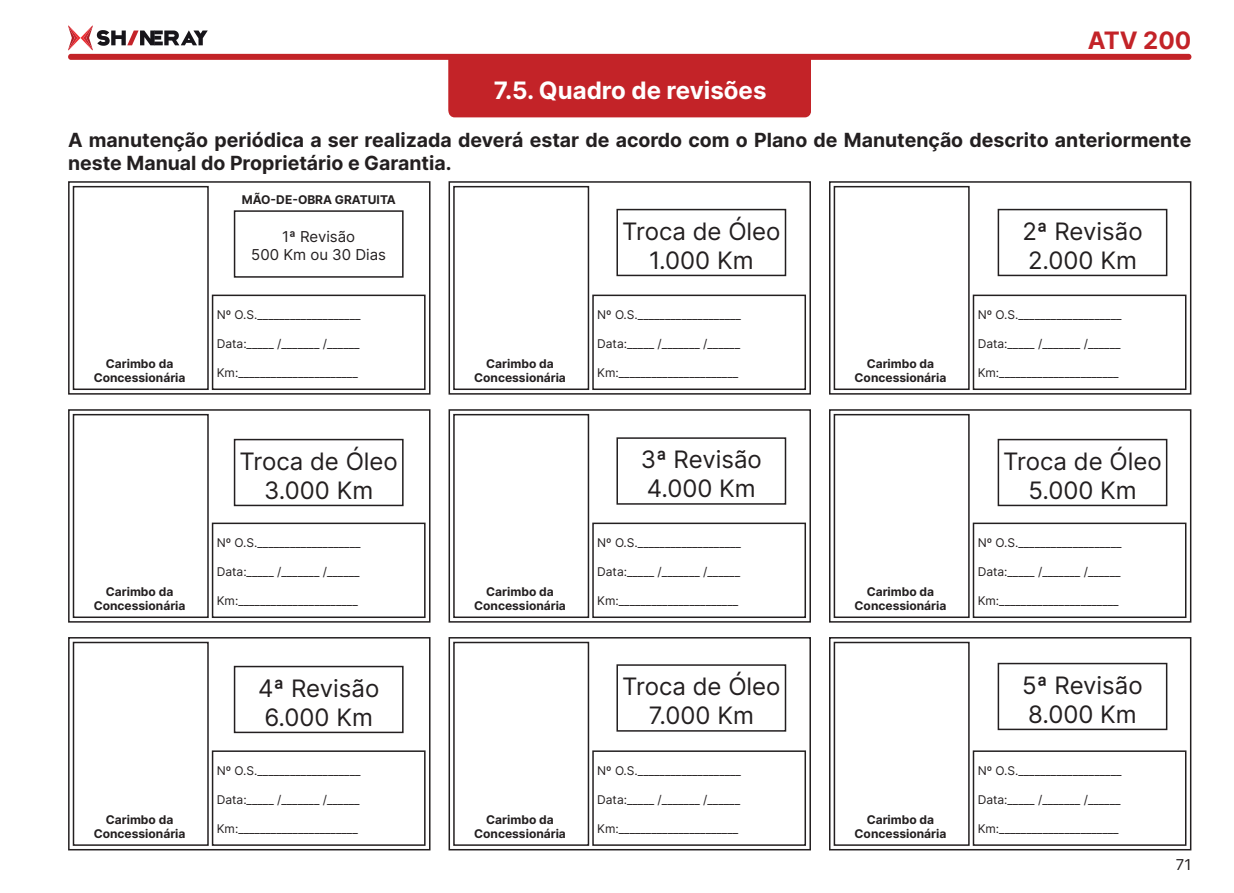
<style>
.page{position:relative;width:1234px;height:893px;background:#fff}
.page>*{position:absolute;margin:0;border:0;box-sizing:border-box;transform-origin:0 0}
.MANUAIS{font:24px "Inter";color:#231f20}
.sub_título{font:700 24px "Inter";color:#fff}
.t1{font:700 24px "Inter";color:#c32328}
.t2{font:700 19.5px/23.4px "Inter";color:#231f20}
.MANUAIS-2{font:15px "Inter";color:#231f20}
.t3{font:12px "Inter";color:#231f20}
.MANUAIS-3{font:700 12px/14.4px "Inter";color:#231f20;text-align:center}
</style>
<div class="page">
<div style="left:73px;top:642px;width:136px;height:204px;border:2px solid #231f20"></div>
<div style="left:73px;top:414px;width:136px;height:204px;border:2px solid #231f20"></div>
<div style="left:73px;top:186px;width:136px;height:204px;border:2px solid #231f20"></div>
<div style="left:212px;top:750px;width:213px;height:96px;border:2px solid #231f20"></div>
<div style="left:212px;top:523px;width:213px;height:95px;border:2px solid #231f20"></div>
<div style="left:212px;top:295px;width:213px;height:95px;border:2px solid #231f20"></div>
<div style="left:68px;top:181px;width:362px;height:214px;border:2px solid #231f20"></div>
<div style="left:68px;top:409px;width:362px;height:214px;border:2px solid #231f20"></div>
<div style="left:68px;top:637px;width:362px;height:213px;border:2px solid #231f20"></div>
<div style="left:453px;top:642px;width:136px;height:204px;border:2px solid #231f20"></div>
<div style="left:453px;top:414px;width:136px;height:204px;border:2px solid #231f20"></div>
<div style="left:453px;top:186px;width:136px;height:204px;border:2px solid #231f20"></div>
<div style="left:592px;top:750px;width:213px;height:96px;border:2px solid #231f20"></div>
<div style="left:592px;top:523px;width:213px;height:95px;border:2px solid #231f20"></div>
<div style="left:592px;top:295px;width:213px;height:95px;border:2px solid #231f20"></div>
<div style="left:448px;top:181px;width:362px;height:214px;border:2px solid #231f20"></div>
<div style="left:448px;top:409px;width:362px;height:214px;border:2px solid #231f20"></div>
<div style="left:448px;top:637px;width:362px;height:213px;border:2px solid #231f20"></div>
<div style="left:833px;top:642px;width:136px;height:204px;border:2px solid #231f20"></div>
<div style="left:833px;top:414px;width:136px;height:204px;border:2px solid #231f20"></div>
<div style="left:833px;top:186px;width:136px;height:204px;border:2px solid #231f20"></div>
<div style="left:972px;top:750px;width:214px;height:96px;border:2px solid #231f20"></div>
<div style="left:972px;top:523px;width:214px;height:95px;border:2px solid #231f20"></div>
<div style="left:972px;top:295px;width:214px;height:95px;border:2px solid #231f20"></div>
<div style="left:828px;top:181px;width:363px;height:214px;border:2px solid #231f20"></div>
<div style="left:828px;top:409px;width:363px;height:214px;border:2px solid #231f20"></div>
<div style="left:828px;top:637px;width:363px;height:213px;border:2px solid #231f20"></div>
<svg style="left:68px;top:26px;width:140px;height:25px"></svg>
<div style="left:68px;top:54px;width:1123px;height:6px;background:#c32328;border-radius:3px"></div>
<div style="left:997px;top:663px;width:170px;height:67px;border:2px solid #231f20"></div>
<div style="left:616px;top:664px;width:170px;height:68px;border:2px solid #231f20"></div>
<div style="left:234px;top:666px;width:169px;height:67px;border:2px solid #231f20"></div>
<div style="left:234px;top:439px;width:169px;height:67px;border:2px solid #231f20"></div>
<div style="left:234px;top:210px;width:169px;height:68px;border:2px solid #231f20"></div>
<div style="left:616px;top:437px;width:170px;height:68px;border:2px solid #231f20"></div>
<div style="left:997px;top:439px;width:170px;height:67px;border:2px solid #231f20"></div>
<div style="left:997px;top:209px;width:170px;height:67px;border:2px solid #231f20"></div>
<div style="left:616px;top:209px;width:170px;height:67px;border:2px solid #231f20"></div>
<div style="left:448px;top:60px;width:362px;height:57px;background:#c32328"></div>
<h1 class="sub_título" style="left:516px;top:72px;width:229px">Quadro de revisões</h1>
<p class="sub_título" style="left:493px;top:73px;width:274px">7.5. Quadro de revisões</p>
<h1 class="t1" style="left:1087px;top:23px;width:105px">ATV 200</h1>
<h2 class="t2" style="left:68px;top:128px;width:1124px">A manutenção periódica a ser realizada deverá estar de acordo com o Plano de Manutenção descrito anteriormente neste Manual do Proprietário e Garantia.</h2>
<p class="MANUAIS-3" style="left:94px;top:356px;width:93px">Carimbo da<br>Concessionária</p>
<p class="MANUAIS-3" style="left:94px;top:584px;width:93px">Carimbo da<br>Concessionária</p>
<p class="MANUAIS-3" style="left:94px;top:812px;width:93px">Carimbo da<br>Concessionária</p>
<p class="MANUAIS-3" style="left:242px;top:192px;width:156px">MÃO-DE-OBRA GRATUITA</p>
<p class="MANUAIS-2" style="left:282px;top:226px;width:75px">1ª Revisão</p>
<p class="MANUAIS-2" style="left:251px;top:244px;width:136px">500 Km ou 30 Dias</p>
<p class="t3" style="left:217px;top:306px;width:145px">Nº O.S.___________________</p>
<p class="t3" style="left:217px;top:335px;width:144px">Data:_____ /_______ /______</p>
<p class="t3" style="left:217px;top:364px;width:142px">Km:______________________</p>
<p class="MANUAIS-3" style="left:474px;top:356px;width:93px">Carimbo da<br>Concessionária</p>
<p class="MANUAIS" style="left:239px;top:444px;width:160px">Troca de Óleo</p>
<p class="MANUAIS" style="left:264px;top:472px;width:110px">3.000 Km</p>
<p class="t3" style="left:217px;top:534px;width:145px">Nº O.S.___________________</p>
<p class="t3" style="left:217px;top:563px;width:144px">Data:_____ /_______ /______</p>
<p class="t3" style="left:217px;top:592px;width:142px">Km:______________________</p>
<p class="MANUAIS" style="left:258px;top:670px;width:123px">4ª Revisão</p>
<p class="MANUAIS" style="left:264px;top:699px;width:110px">6.000 Km</p>
<p class="t3" style="left:217px;top:762px;width:145px">Nº O.S.___________________</p>
<p class="t3" style="left:217px;top:791px;width:144px">Data:_____ /_______ /______</p>
<p class="t3" style="left:217px;top:820px;width:142px">Km:______________________</p>
<p class="MANUAIS-3" style="left:474px;top:584px;width:93px">Carimbo da<br>Concessionária</p>
<p class="MANUAIS-3" style="left:474px;top:812px;width:93px">Carimbo da<br>Concessionária</p>
<p class="MANUAIS" style="left:622px;top:214px;width:160px">Troca de Óleo</p>
<p class="MANUAIS" style="left:649px;top:242px;width:106px">1.000 Km</p>
<p class="t3" style="left:597px;top:306px;width:145px">Nº O.S.___________________</p>
<p class="t3" style="left:597px;top:335px;width:144px">Data:_____ /_______ /______</p>
<p class="t3" style="left:597px;top:364px;width:142px">Km:______________________</p>
<p class="MANUAIS-3" style="left:854px;top:356px;width:93px">Carimbo da<br>Concessionária</p>
<p class="MANUAIS" style="left:640px;top:442px;width:123px">3ª Revisão</p>
<p class="MANUAIS" style="left:646px;top:471px;width:110px">4.000 Km</p>
<p class="t3" style="left:597px;top:534px;width:145px">Nº O.S.___________________</p>
<p class="t3" style="left:597px;top:563px;width:144px">Data:_____ /_______ /______</p>
<p class="t3" style="left:597px;top:592px;width:142px">Km:______________________</p>
<p class="MANUAIS" style="left:622px;top:669px;width:160px">Troca de Óleo</p>
<p class="MANUAIS" style="left:648px;top:698px;width:106px">7.000 Km</p>
<p class="t3" style="left:597px;top:762px;width:145px">Nº O.S.___________________</p>
<p class="t3" style="left:597px;top:791px;width:144px">Data:_____ /_______ /______</p>
<p class="t3" style="left:597px;top:820px;width:142px">Km:______________________</p>
<p class="MANUAIS-3" style="left:854px;top:584px;width:93px">Carimbo da<br>Concessionária</p>
<p class="MANUAIS-3" style="left:854px;top:812px;width:93px">Carimbo da<br>Concessionária</p>
<p class="MANUAIS" style="left:1022px;top:214px;width:122px">2ª Revisão</p>
<p class="MANUAIS" style="left:1027px;top:242px;width:110px">2.000 Km</p>
<p class="t3" style="left:977px;top:306px;width:145px">Nº O.S.___________________</p>
<p class="t3" style="left:977px;top:335px;width:144px">Data:_____ /_______ /______</p>
<p class="t3" style="left:977px;top:364px;width:142px">Km:______________________</p>
<p class="MANUAIS" style="left:1002px;top:444px;width:160px">Troca de Óleo</p>
<p class="MANUAIS" style="left:1028px;top:472px;width:110px">5.000 Km</p>
<p class="t3" style="left:977px;top:534px;width:145px">Nº O.S.___________________</p>
<p class="t3" style="left:977px;top:563px;width:144px">Data:_____ /_______ /______</p>
<p class="t3" style="left:977px;top:592px;width:142px">Km:______________________</p>
<p class="MANUAIS" style="left:1022px;top:667px;width:122px">5ª Revisão</p>
<p class="MANUAIS" style="left:1027px;top:696px;width:110px">8.000 Km</p>
<p class="t3" style="left:977px;top:762px;width:145px">Nº O.S.___________________</p>
<p class="t3" style="left:977px;top:791px;width:144px">Data:_____ /_______ /______</p>
<p class="t3" style="left:977px;top:820px;width:142px">Km:______________________</p>
<p class="MANUAIS-2" style="left:1175px;top:854px;width:17px">71</p>
</div>
